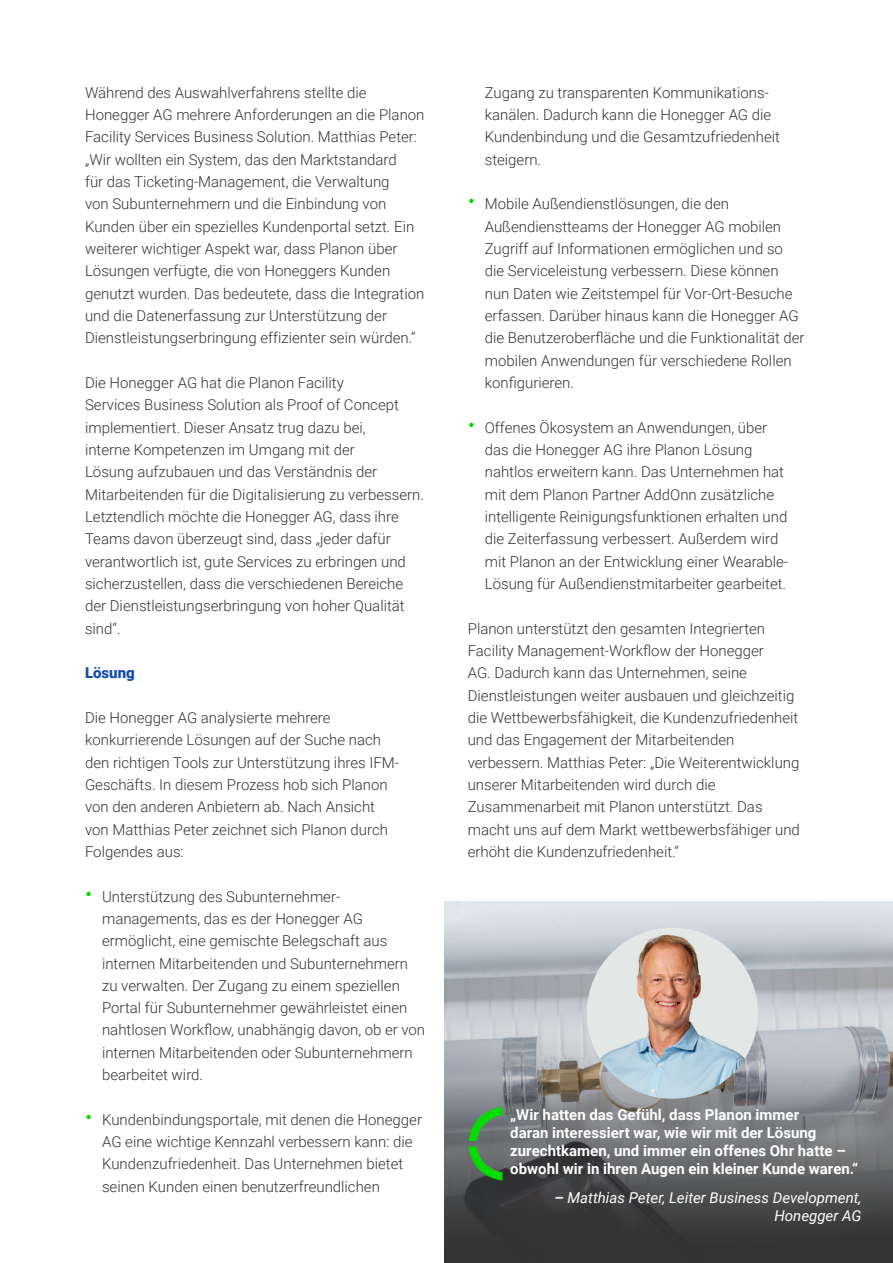
<style>
.page{position:relative;width:893px;height:1263px;background:#fff}
.page>*{position:absolute;margin:0;border:0;box-sizing:border-box;transform-origin:0 0}
.Bodytext{font:300 15px/22.4px "Roboto";color:#333}
.Opsomming_15pnt{font:300 15px/22.4px "Roboto";color:#333}
.Quotations{font:700 15px/18px "Roboto";color:#fff}
.Quotations-2{font:italic 15px/18px "Roboto";color:#fff;text-align:right}
.Bodytext_heading_blue{font:900 15px "Roboto";color:#114dac}
.s1{font-size:22.5px;color:#05db00}
.s2{font-weight:700}
</style>
<div class="page">
<svg style="left:444px;top:901px;width:449px;height:362px;background:#bec4ca"></svg>
<svg style="left:444px;top:1058px;width:449px;height:203px;background:#606163"></svg>
<svg style="left:469px;top:1107px;width:34px;height:34px"></svg>
<svg style="left:469px;top:1147px;width:34px;height:33px"></svg>
<img style="left:587px;top:927px;width:171px;height:172px;border-radius:86px">
<p class="Bodytext" style="left:85px;top:81px;width:341px">Während des Auswahlverfahrens stellte die Honegger AG mehrere Anforderungen an die Planon Facility Services Business Solution. Matthias Peter: „Wir wollten ein System, das den Marktstandard<br>für das Ticketing-Management, die Verwaltung<br>von Subunternehmern und die Einbindung von Kunden über ein spezielles Kundenportal setzt. Ein weiterer wichtiger Aspekt war, dass Planon über Lösungen verfügte, die von Honeggers Kunden genutzt wurden. Das bedeutete, dass die Integration und die Datenerfassung zur Unterstützung der Dienstleistungserbringung effizienter sein würden.“</p>
<p class="Bodytext" style="left:85px;top:371px;width:341px">Die Honegger AG hat die Planon Facility<br>Services Business Solution als Proof of Concept implementiert. Dieser Ansatz trug dazu bei,<br>interne Kompetenzen im Umgang mit der<br>Lösung aufzubauen und das Verständnis der Mitarbeitenden für die Digitalisierung zu verbessern.<br>Letztendlich möchte die Honegger AG, dass ihre Teams davon überzeugt sind, dass „jeder dafür verantwortlich ist, gute Services zu erbringen und sicherzustellen, dass die verschiedenen Bereiche der Dienstleistungserbringung von hoher Qualität sind“.</p>
<p class="Bodytext_heading_blue" style="left:85px;top:662px;width:51px">Lösung</p>
<p class="Bodytext" style="left:85px;top:706px;width:316px">Die Honegger AG analysierte mehrere konkurrierende Lösungen auf der Suche nach den richtigen Tools zur Unterstützung ihres IFM-Geschäfts. In diesem Prozess hob sich Planon von den anderen Anbietern ab. Nach Ansicht von Matthias Peter zeichnet sich Planon durch Folgendes aus:</p>
<p class="Bodytext" style="left:102px;top:884px;width:325px;text-indent:-17px"><span class="s1">•</span> Unterstützung des Subunternehmer&shy;managements, das es der Honegger AG ermöglicht, eine gemischte Belegschaft aus internen Mitarbeitenden und Subunternehmern zu verwalten. Der Zugang zu einem speziellen Portal für Subunternehmer gewährleistet einen nahtlosen Workflow, unabhängig davon, ob er von internen Mitarbeitenden oder Subunternehmern bearbeitet wird.</p>
<p class="Bodytext" style="left:102px;top:1108px;width:321px;text-indent:-17px"><span class="s1">•</span> Kundenbindungsportale, mit denen die Honegger AG eine wichtige Kennzahl verbessern kann: die Kundenzufriedenheit. Das Unternehmen bietet seinen Kunden einen benutzerfreundlichen</p>
<p class="Opsomming_15pnt" style="left:485px;top:81px;width:286px">Zugang zu transparenten Kommunikations-</p>
<p class="Opsomming_15pnt" style="left:485px;top:103px;width:297px">kanälen. Dadurch kann die Honegger AG die<br>Kundenbindung und die Gesamtzufriedenheit steigern.</p>
<p class="Bodytext" style="left:485px;top:192px;width:321px;text-indent:-17px"><span class="s1">•</span> Mobile Außendienstlösungen, die den Außendienstteams der Honegger AG mobilen Zugriff auf Informationen ermöglichen und so die Serviceleistung verbessern. Diese können nun Daten wie Zeitstempel für Vor-Ort-Besuche erfassen. Darüber hinaus kann die Honegger AG die Benutzeroberfläche und die Funktionalität der mobilen Anwendungen für verschiedene Rollen konfigurieren.</p>
<p class="Bodytext" style="left:485px;top:416px;width:305px;text-indent:-17px"><span class="s1">•</span> Offenes Ökosystem an Anwendungen, über das die Honegger AG ihre Planon Lösung nahtlos erweitern kann. Das Unternehmen hat mit dem Planon Partner AddOnn zusätzliche intelligente Reinigungsfunktionen erhalten und die Zeiterfassung verbessert. Außerdem wird mit Planon an der Entwicklung einer Wearable-Lösung für Außendienstmitarbeiter gearbeitet.</p>
<p class="Opsomming_15pnt" style="left:468px;top:616px;width:334px">Planon unterstützt den gesamten Integrierten Facility Management-Workflow der Honegger<br>AG. Dadurch kann das Unternehmen, seine Dienstleistungen weiter ausbauen und gleichzeitig die Wettbewerbsfähigkeit, die Kundenzufriedenheit und das Engagement der Mitarbeitenden verbessern. Matthias Peter: „Die Weiterentwicklung unserer Mitarbeitenden wird durch die Zusammenarbeit mit Planon unterstützt. Das macht uns auf dem Markt wettbewerbsfähiger und erhöht die Kundenzufriedenheit.“</p>
<p class="Quotations" style="left:510px;top:1105px;width:350px">„Wir hatten das Gefühl, dass Planon immer<br>daran interessiert war, wie wir mit der Lösung zurechtkamen, und immer ein offenes Ohr hatte – obwohl wir in ihren Augen ein kleiner Kunde waren.“</p>
<p class="Quotations-2" style="left:554px;top:1188px;width:309px"><span class="s2">–</span> Matthias Peter, Leiter Business Development,<br>Honegger AG</p>
</div>
